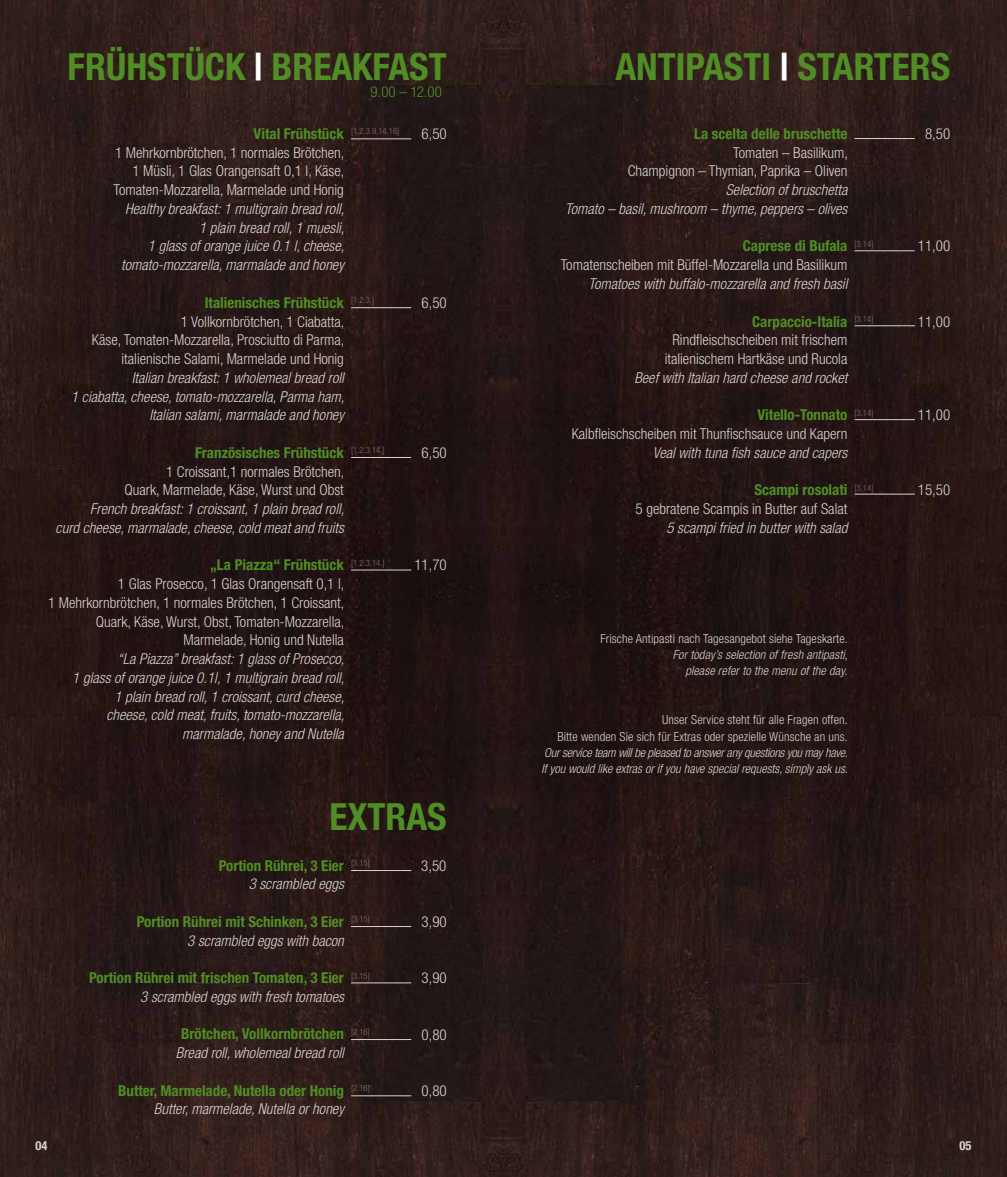
<style>
.page{position:relative;width:1007px;height:1177px;background:#fff}
.page>*{position:absolute;margin:0;border:0;box-sizing:border-box;transform-origin:0 0}
.t1{font:700 condensed 37.5px "Helvetica Neue LT Std";color:#508e25}
.t2{font:italic 300 condensed 15px/18.8px "Helvetica Neue LT Std";color:#d8d2cf;text-align:right}
.t3{font:300 condensed 15px/18.8px "Helvetica Neue LT Std";color:#d8d2cf;text-align:right}
.t4{font:700 condensed 15px "Helvetica Neue LT Std";color:#508e25}
.t5{font:300 condensed 15px "Helvetica Neue LT Std";color:#508e25}
.t6{font:italic 300 condensed 12.5px/16.2px "Helvetica Neue LT Std";color:#d8d2cf;text-align:right}
.t7{font:300 condensed 12.5px/16.2px "Helvetica Neue LT Std";letter-spacing:.01em;color:#d8d2cf;text-align:right}
.t8{font:700 condensed 12.5px "Helvetica Neue LT Std";color:#d8d2cf}
.t9{font:300 condensed 8.75px "Helvetica Neue LT Std";color:#866b60}
.s1{color:#fff}
</style>
<div class="page">
<img style="left:0;top:0;width:1006px;height:590px">
<img style="left:0;top:590px;width:1006px;height:586px">
<hr style="left:351px;top:139px;width:60px;height:1px;background:#d8d2cf">
<hr style="left:854px;top:138px;width:60px;height:1px;background:#d8d2cf">
<hr style="left:854px;top:250px;width:60px;height:1px;background:#d8d2cf">
<hr style="left:854px;top:325px;width:60px;height:1px;background:#d8d2cf">
<hr style="left:854px;top:419px;width:60px;height:1px;background:#d8d2cf">
<hr style="left:854px;top:494px;width:60px;height:1px;background:#d8d2cf">
<hr style="left:351px;top:307px;width:60px;height:1px;background:#d8d2cf">
<hr style="left:351px;top:457px;width:60px;height:1px;background:#d8d2cf">
<hr style="left:351px;top:569px;width:60px;height:1px;background:#d8d2cf">
<hr style="left:351px;top:870px;width:60px;height:1px;background:#d8d2cf">
<hr style="left:351px;top:926px;width:60px;height:1px;background:#d8d2cf">
<hr style="left:351px;top:982px;width:60px;height:1px;background:#d8d2cf">
<hr style="left:351px;top:1039px;width:60px;height:1px;background:#d8d2cf">
<hr style="left:351px;top:1095px;width:60px;height:1px;background:#d8d2cf">
<h1 class="t1" style="left:68px;top:44px;width:380px">FRÜHSTÜCK <span class="s1">|</span> BREAKFAST</h1>
<h1 class="t1" style="left:615px;top:44px;width:336px">ANTIPASTI <span class="s1">|</span> STARTERS</h1>
<p class="t5" style="left:370px;top:83px;width:73px">9.00 – 12.00</p>
<p class="t4" style="left:253px;top:124px;width:92px">Vital Frühstück</p>
<p class="t3" style="left:114px;top:143px;width:232px">1 Mehrkornbrötchen, 1 normales Brötchen,<br>1 Müsli, 1 Glas Orangensaft 0,1 l, Käse,<br>Tomaten-Mozzarella, Marmelade und Honig</p>
<p class="t2" style="left:121px;top:200px;width:225px">Healthy breakfast: 1 multigrain bread roll, 1 plain bread roll, 1 muesli,<br>1 glass of orange juice 0.1 l, cheese, tomato-mozzarella, marmalade and honey</p>
<p class="t4" style="left:205px;top:293px;width:141px">Italienisches Frühstück</p>
<p class="t3" style="left:92px;top:312px;width:254px">1 Vollkornbrötchen, 1 Ciabatta,<br>Käse, Tomaten-Mozzarella, Prosciutto di Parma, italienische Salami, Marmelade und Honig</p>
<p class="t2" style="left:71px;top:368px;width:275px">Italian breakfast: 1 wholemeal bread roll<br>1 ciabatta, cheese, tomato-mozzarella, Parma ham,<br>Italian salami, marmalade and honey</p>
<p class="t4" style="left:195px;top:443px;width:150px">Französisches Frühstück</p>
<p class="t3" style="left:124px;top:462px;width:221px">1 Croissant,1 normales Brötchen,<br>Quark, Marmelade, Käse, Wurst und Obst</p>
<p class="t2" style="left:56px;top:500px;width:290px">French breakfast: 1 croissant, 1 plain bread roll,<br>curd cheese, marmalade, cheese, cold meat and fruits</p>
<p class="t4" style="left:210px;top:556px;width:135px">„La Piazza“ Frühstück</p>
<p class="t3" style="left:48px;top:574px;width:298px">1 Glas Prosecco, 1 Glas Orangensaft 0,1 l,<br>1 Mehrkornbrötchen, 1 normales Brötchen, 1 Croissant, Quark, Käse, Wurst, Obst, Tomaten-Mozzarella, Marmelade, Honig und Nutella</p>
<p class="t2" style="left:72px;top:650px;width:274px">“La Piazza” breakfast: 1 glass of Prosecco,<br>1 glass of orange juice 0.1l, 1 multigrain bread roll, 1 plain bread roll, 1 croissant, curd cheese, cheese, cold meat, fruits, tomato-mozzarella, marmalade, honey and Nutella</p>
<p class="t9" style="left:351px;top:126px;width:50px">[1.2.3.9.14.16]</p>
<p class="t9" style="left:351px;top:295px;width:25px">[1.2.3.]</p>
<p class="t9" style="left:351px;top:445px;width:35px">[1.2.3.14.]</p>
<p class="t9" style="left:351px;top:558px;width:35px">[1.2.3.14.]</p>
<p class="t3" style="left:421px;top:124px;width:27px">6,50</p>
<p class="t3" style="left:421px;top:293px;width:27px">6,50</p>
<p class="t3" style="left:421px;top:443px;width:27px">6,50</p>
<p class="t3" style="left:414px;top:555px;width:34px">11,70</p>
<h1 class="t1" style="left:329px;top:794px;width:119px">EXTRAS</h1>
<p class="t4" style="left:219px;top:856px;width:127px">Portion Rührei, 3 Eier</p>
<p class="t2" style="left:249px;top:875px;width:97px">3 scrambled eggs</p>
<p class="t4" style="left:137px;top:912px;width:208px">Portion Rührei mit Schinken, 3 Eier</p>
<p class="t2" style="left:187px;top:931px;width:158px">3 scrambled eggs with bacon</p>
<p class="t4" style="left:89px;top:968px;width:256px">Portion Rührei mit frischen Tomaten, 3 Eier</p>
<p class="t2" style="left:140px;top:987px;width:205px">3 scrambled eggs with fresh tomatoes</p>
<p class="t4" style="left:181px;top:1024px;width:164px">Brötchen, Vollkornbrötchen</p>
<p class="t2" style="left:176px;top:1043px;width:169px">Bread roll, wholemeal bread roll</p>
<p class="t4" style="left:118px;top:1081px;width:227px">Butter, Marmelade, Nutella oder Honig</p>
<p class="t2" style="left:154px;top:1100px;width:191px">Butter, marmelade, Nutella or honey</p>
<p class="t9" style="left:351px;top:858px;width:20px">[3.15]</p>
<p class="t9" style="left:351px;top:914px;width:20px">[3.15]</p>
<p class="t9" style="left:351px;top:970px;width:20px">[3.15]</p>
<p class="t9" style="left:351px;top:1026px;width:20px">[2.16]</p>
<p class="t9" style="left:351px;top:1083px;width:20px">[2.16]</p>
<p class="t3" style="left:421px;top:855px;width:27px">3,50</p>
<p class="t3" style="left:421px;top:912px;width:27px">3,90</p>
<p class="t3" style="left:421px;top:968px;width:27px">3,90</p>
<p class="t3" style="left:421px;top:1024px;width:27px">0,80</p>
<p class="t3" style="left:421px;top:1080px;width:27px">0,80</p>
<p class="t4" style="left:694px;top:124px;width:155px">La scelta delle bruschette</p>
<p class="t3" style="left:627px;top:143px;width:222px">Tomaten – Basilikum,<br>Champignon – Thymian, Paprika – Oliven</p>
<p class="t2" style="left:565px;top:181px;width:284px">Selection of bruschetta<br>Tomato – basil, mushroom – thyme, peppers – olives</p>
<p class="t4" style="left:742px;top:237px;width:106px">Caprese di Bufala</p>
<p class="t3" style="left:560px;top:255px;width:288px">Tomatenscheiben mit Büffel-Mozzarella und Basilikum</p>
<p class="t2" style="left:588px;top:275px;width:260px">Tomatoes with buffalo-mozzarella and fresh basil</p>
<p class="t4" style="left:752px;top:312px;width:97px">Carpaccio-Italia</p>
<p class="t3" style="left:664px;top:330px;width:184px;text-align:center">Rindfleischscheiben mit frischem italienischem Hartkäse und Rucola</p>
<p class="t2" style="left:634px;top:368px;width:214px">Beef with Italian hard cheese and rocket</p>
<p class="t4" style="left:757px;top:406px;width:91px">Vitello-Tonnato</p>
<p class="t3" style="left:571px;top:424px;width:277px">Kalbfleischscheiben mit Thunfischsauce und Kapern</p>
<p class="t2" style="left:652px;top:443px;width:196px">Veal with tuna fish sauce and capers</p>
<p class="t4" style="left:754px;top:481px;width:94px">Scampi rosolati</p>
<p class="t3" style="left:635px;top:499px;width:213px">5 gebratene Scampis in Butter auf Salat</p>
<p class="t2" style="left:666px;top:518px;width:182px">5 scampi fried in butter with salad</p>
<p class="t9" style="left:854px;top:239px;width:20px">[3.14]</p>
<p class="t9" style="left:854px;top:314px;width:20px">[3.14]</p>
<p class="t9" style="left:854px;top:408px;width:20px">[3.14]</p>
<p class="t9" style="left:854px;top:483px;width:20px">[3.14]</p>
<p class="t3" style="left:924px;top:124px;width:27px">8,50</p>
<p class="t3" style="left:917px;top:237px;width:34px">11,00</p>
<p class="t3" style="left:917px;top:312px;width:34px">11,00</p>
<p class="t3" style="left:917px;top:405px;width:34px">11,00</p>
<p class="t3" style="left:917px;top:480px;width:34px">15,50</p>
<p class="t7" style="left:600px;top:630px;width:249px">Frische Antipasti nach Tagesangebot siehe Tageskarte.</p>
<p class="t6" style="left:672px;top:647px;width:177px">For today’s selection of fresh antipasti, please refer to the menu of the day.</p>
<p class="t7" style="left:557px;top:711px;width:292px">Unser Service steht für alle Fragen offen.<br>Bitte wenden Sie sich für Extras oder spezielle Wünsche an uns.</p>
<p class="t6" style="left:541px;top:744px;width:308px;text-align:left">Our service team will be pleased to answer any questions you may have.<br>If you would like extras or if you have special requests, simply ask us.</p>
<p class="t8" style="left:35px;top:1138px;width:14px">04</p>
<p class="t8" style="left:959px;top:1138px;width:13px">05</p>
</div>
